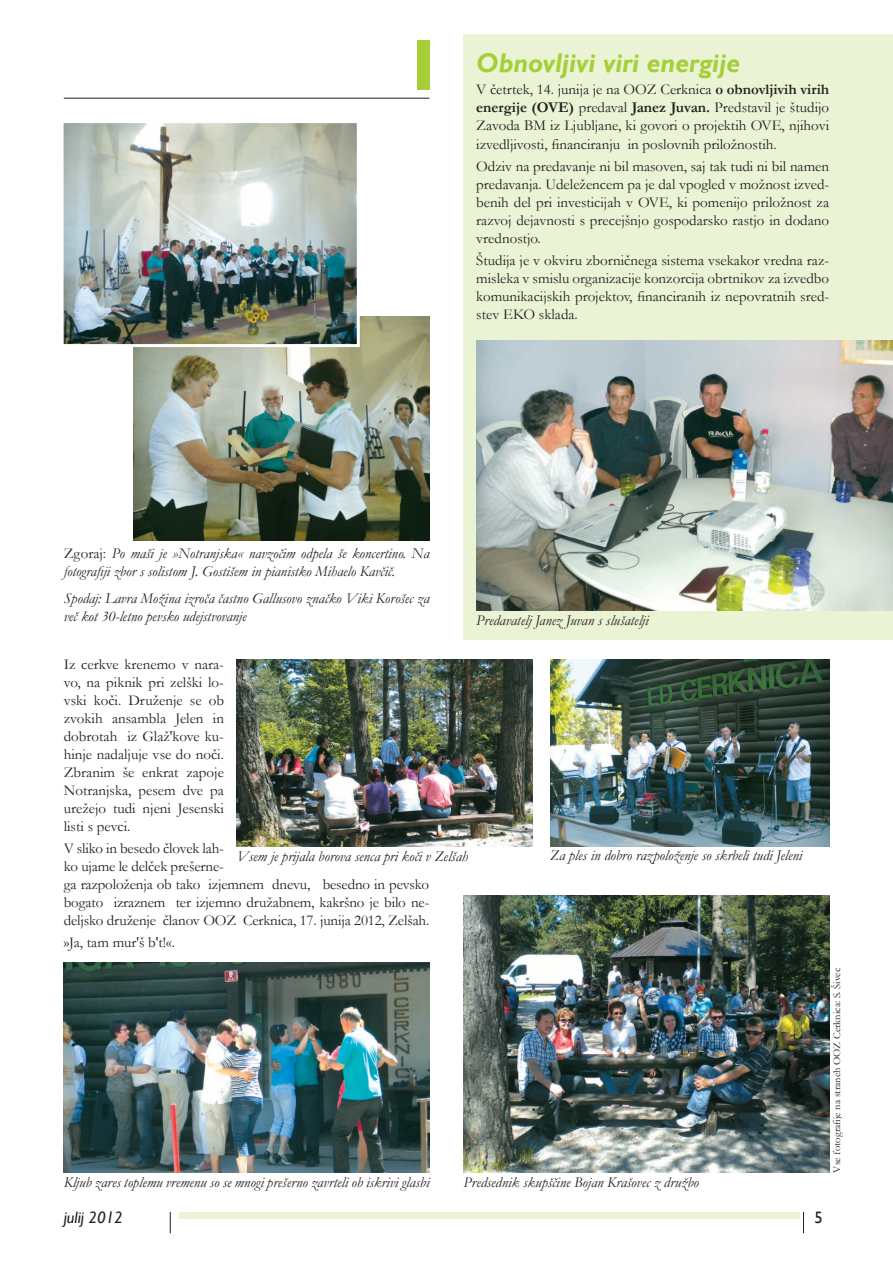
<style>
.page{position:relative;width:893px;height:1263px;background:#fff}
.page>*{position:absolute;margin:0;border:0;box-sizing:border-box;transform-origin:0 0}
.t1{font:italic 700 27px "Gill Sans";color:#a6ce39}
.t2{font:italic 16.5px "Gill Sans";color:#231f20}
.t3{font:16.5px "Gill Sans";color:#231f20}
.t4{font:15px/18px "Garamond";letter-spacing:-.01em;color:#231f20;text-align:justify}
.t5{font:italic 15px/18px "Garamond";color:#231f20}
.t6{font:10.5px "Garamond";color:#231f20}
.s1{font-weight:700}
.s2{font-style:normal}
</style>
<div class="page">
<div style="left:463px;top:34px;width:430px;height:606px;background:#eaf3d4"></div>
<hr style="left:64px;top:98px;width:365px;height:1px;background:#231f20">
<div style="left:417px;top:40px;width:12px;height:49px;background:#a6ce39"></div>
<svg style="left:803px;top:1212px;width:1px;height:21px"></svg>
<div style="left:179px;top:1212px;width:620px;height:6px;background:#eaf3d4"></div>
<svg style="left:170px;top:1212px;width:1px;height:21px"></svg>
<img style="left:476px;top:340px;width:417px;height:270px">
<img style="left:133px;top:316px;width:296px;height:224px">
<img style="left:550px;top:659px;width:279px;height:187px">
<img style="left:65px;top:124px;width:291px;height:219px">
<div style="left:61px;top:120px;width:299px;height:227px;border:3px solid #fff"></div>
<img style="left:64px;top:962px;width:365px;height:210px">
<img style="left:463px;top:895px;width:366px;height:277px">
<img style="left:237px;top:659px;width:296px;height:187px">
<h1 class="t1" style="left:476px;top:47px;width:265px">Obnovljivi viri energije</h1>
<p class="t4" style="left:476px;top:80px;width:354px">V četrtek, 14. junija je na OOZ Cerknica <span class="s1">o obnovljivih virih energije (OVE)</span> predaval <span class="s1">Janez Juvan.</span> Predstavil je študijo Zavoda BM iz Ljubljane, ki govori o projektih OVE, njihovi izvedljivosti, financiranju in poslovnih priložnostih.</p>
<p class="t4" style="left:476px;top:157px;width:354px">Odziv na predavanje ni bil masoven, saj tak tudi ni bil namen predavanja. Udeležencem pa je dal vpogled v možnost izved&shy;benih del pri investicijah v OVE, ki pomenijo priložnost za razvoj dejavnosti s precejšnjo gospodarsko rastjo in dodano vrednostjo.</p>
<p class="t4" style="left:476px;top:251px;width:354px">Študija je v okviru zborničnega sistema vsekakor vredna raz&shy;misleka v smislu organizacije konzorcija obrtnikov za izvedbo komunikacijskih projektov, financiranih iz nepovratnih sred&shy;stev EKO sklada.</p>
<p class="t5" style="left:64px;top:544px;width:367px"><span class="s2">Zgoraj:</span> Po maši je »Notranjska« navzočim odpela še koncertino. Na fotografiji zbor s solistom J. Gostišem in pianistko Mihaelo Kavčič.</p>
<p class="t5" style="left:64px;top:589px;width:367px">Spodaj: Lavra Možina izroča častno Gallusovo značko Viki Korošec za več kot 30-letno pevsko udejstvovanje</p>
<p class="t5" style="left:476px;top:610px;width:174px">Predavatelj Janez Juvan s slušatelji</p>
<p class="t4" style="left:64px;top:655px;width:162px">Iz cerkve krenemo v nara&shy;vo, na piknik pri zelški lo&shy;vski koči. Druženje se ob zvokih ansambla Jelen in dobrotah iz Glaž'kove ku&shy;hinje nadaljuje vse do noči.<br>Zbranim še enkrat zapoje Notranjska, pesem dve pa urežejo tudi njeni Jesenski listi s pevci.</p>
<p class="t4" style="left:64px;top:839px;width:367px;text-align:left">V sliko in besedo človek lah-<br>ko ujame le delček prešerne-<br>ga razpoloženja ob tako izjemnem dnevu, besedno in pevsko bogato izraznem ter izjemno družabnem, kakršno je bilo ne&shy;deljsko druženje članov OOZ Cerknica, 17. junija 2012, Zelšah.</p>
<p class="t4" style="left:64px;top:933px;width:113px">»Ja, tam mur'š b't!«.</p>
<p class="t5" style="left:237px;top:846px;width:233px">Vsem je prijala borova senca pri koči v Zelšah</p>
<p class="t5" style="left:550px;top:846px;width:254px">Za ples in dobro razpoloženje so skrbeli tudi Jeleni</p>
<p class="t6" style="left:830px;top:1172px;width:206px;rotate:-90deg">Vse fotografije na straneh OOZ Cerknica: S. Šivec</p>
<p class="t5" style="left:64px;top:1172px;width:367px">Kljub zares toplemu vremenu so se mnogi prešerno zavrteli ob iskrivi glasbi</p>
<p class="t5" style="left:463px;top:1172px;width:237px">Predsednik skupščine Bojan Krašovec z družbo</p>
<p class="t2" style="left:64px;top:1208px;width:61px">julij 2012</p>
<p class="t3" style="left:814px;top:1208px;width:10px">5</p>
</div>
